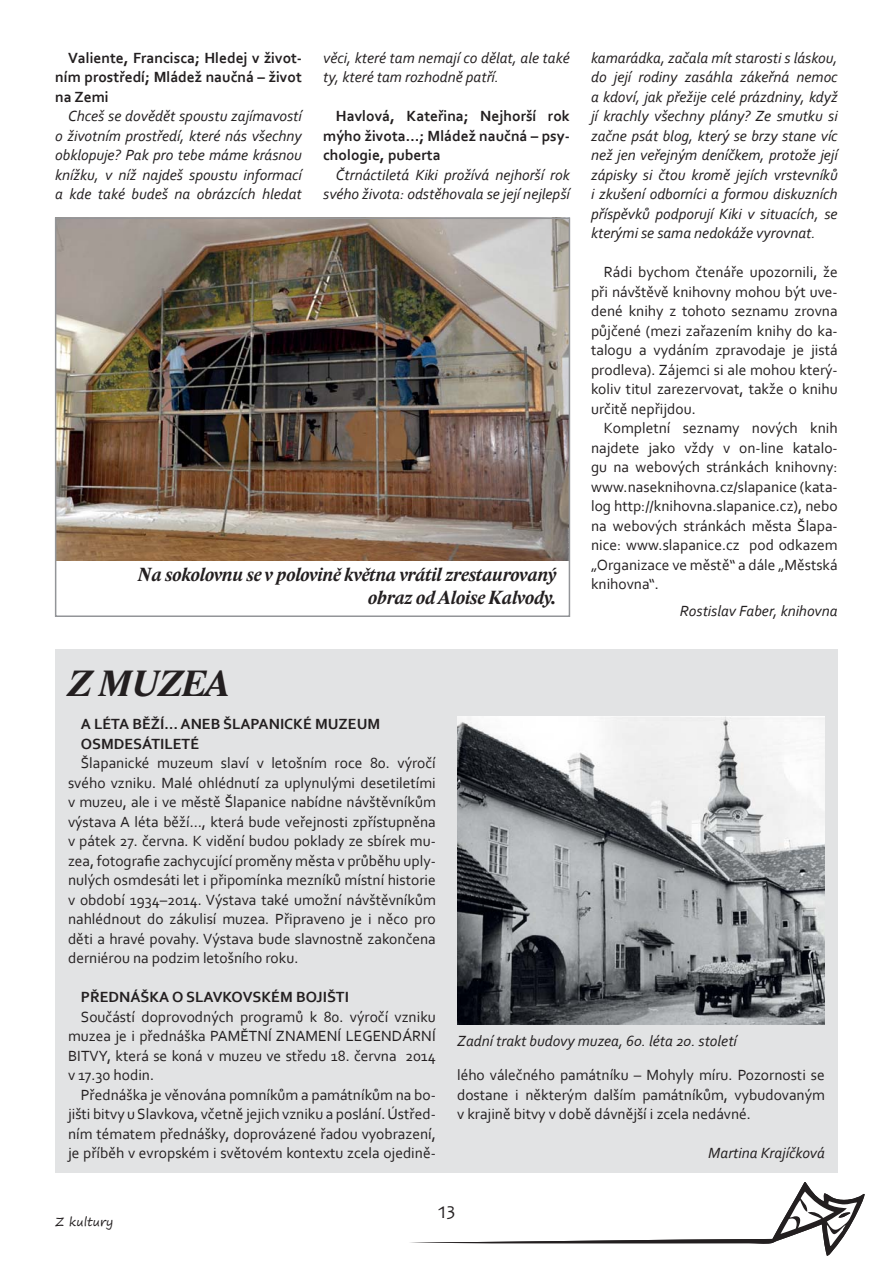
<style>
.page{position:relative;width:893px;height:1263px;background:#fff}
.page>*{position:absolute;margin:0;border:0;box-sizing:border-box;transform-origin:0 0}
.t1{font:italic 700 37.5px "Lido STF";color:#231f20}
.t2{font:italic 700 19.5px/22.5px "Lido STF";color:#231f20;text-align:right}
.t3{font:15.45px/19.5px "Corbel";color:#231f20;text-align:justify}
.t4{font:italic 15.45px/19.5px "Corbel";color:#231f20}
.t5{font:700 15.45px "Corbel";color:#231f20}
.t6{font:12px "Segoe Print";color:#231f20}
</style>
<div class="page">
<div style="left:55px;top:649px;width:783px;height:523px;background:#e2e3e4"></div>
<img style="left:457px;top:716px;width:368px;height:309px">
<img style="left:58px;top:221px;width:509px;height:339px">
<div style="left:55px;top:218px;width:515px;height:399px;border:2px solid #939598"></div>
<svg style="left:410px;top:1182px;width:455px;height:74px"></svg>
<p class="t5" style="left:68px;top:51px;width:235px">Valiente, Francisca; Hledej v život-</p>
<p class="t5" style="left:55px;top:71px;width:248px">ním prostředí; Mládež naučná – život</p>
<p class="t5" style="left:55px;top:90px;width:55px">na Zemi</p>
<p class="t4" style="left:68px;top:107px;width:235px">Chceš se dovědět spoustu zajímavostí</p>
<p class="t4" style="left:55px;top:127px;width:248px">o životním prostředí, které nás všechny</p>
<p class="t4" style="left:55px;top:146px;width:248px">obklopuje? Pak pro tebe máme krásnou</p>
<p class="t4" style="left:55px;top:166px;width:248px">knížku, v níž najdeš spoustu informací</p>
<p class="t4" style="left:55px;top:185px;width:248px">a kde také budeš na obrázcích hledat</p>
<p class="t4" style="left:323px;top:49px;width:248px">věci, které tam nemají co dělat, ale také ty, které tam rozhodně patří.</p>
<p class="t5" style="left:336px;top:110px;width:235px">Havlová, Kateřina; Nejhorší rok</p>
<p class="t5" style="left:323px;top:129px;width:248px">mýho života…; Mládež naučná – psy-</p>
<p class="t5" style="left:323px;top:149px;width:119px">chologie, puberta</p>
<p class="t4" style="left:336px;top:166px;width:235px">Čtrnáctiletá Kiki prožívá nejhorší rok</p>
<p class="t4" style="left:323px;top:185px;width:248px">svého života: odstěhovala se její nejlepší</p>
<p class="t2" style="left:138px;top:565px;width:420px">Na sokolovnu se v polovině května vrátil zrestaurovaný obraz od Aloise Kalvody.</p>
<p class="t4" style="left:591px;top:49px;width:248px;text-align:justify">kamarádka, začala mít starosti s láskou, do její rodiny zasáhla zákeřná nemoc a kdoví, jak přežije celé prázdniny, když jí krachly všechny plány? Ze smutku si začne psát blog, který se brzy stane víc než jen veřejným deníčkem, protože její zápisky si čtou kromě jejích vrstevníků i zkušení odborníci a formou diskuzních příspěvků podporují Kiki v situacích, se kterými se sama nedokáže vyrovnat.</p>
<p class="t3" style="left:604px;top:263px;width:235px">Rádi bychom čtenáře upozornili, že</p>
<p class="t3" style="left:591px;top:283px;width:248px">při návštěvě knihovny mohou být uve-</p>
<p class="t3" style="left:591px;top:302px;width:248px">dené knihy z tohoto seznamu zrovna</p>
<p class="t3" style="left:591px;top:322px;width:248px">půjčené (mezi zařazením knihy do ka-</p>
<p class="t3" style="left:591px;top:341px;width:248px">talogu a vydáním zpravodaje je jistá</p>
<p class="t3" style="left:591px;top:361px;width:248px">prodleva). Zájemci si ale mohou který-</p>
<p class="t3" style="left:591px;top:380px;width:248px">koliv titul zarezervovat, takže o knihu</p>
<p class="t3" style="left:591px;top:400px;width:106px">určitě nepřijdou.</p>
<p class="t3" style="left:604px;top:419px;width:235px">Kompletní seznamy nových knih</p>
<p class="t3" style="left:591px;top:439px;width:248px">najdete jako vždy v on-line katalo-</p>
<p class="t3" style="left:591px;top:458px;width:248px">gu na webových stránkách knihovny:</p>
<p class="t3" style="left:591px;top:478px;width:248px">www.naseknihovna.cz/slapanice (kata-</p>
<p class="t3" style="left:591px;top:497px;width:248px">log http://knihovna.slapanice.cz), nebo</p>
<p class="t3" style="left:591px;top:517px;width:248px">na webových stránkách města Šlapa-</p>
<p class="t3" style="left:591px;top:536px;width:248px">nice: www.slapanice.cz pod odkazem</p>
<p class="t3" style="left:591px;top:556px;width:248px">„Organizace ve městě“ a dále „Městská</p>
<p class="t3" style="left:591px;top:576px;width:69px">knihovna“.</p>
<p class="t4" style="left:680px;top:603px;width:159px">Rostislav Faber, knihovna</p>
<p class="t1" style="left:68px;top:670px;width:163px">Z MUZEA</p>
<p class="t5" style="left:81px;top:718px;width:301px">A LÉTA BĚŽÍ… ANEB ŠLAPANICKÉ MUZEUM</p>
<p class="t5" style="left:81px;top:737px;width:120px">OSMDESÁTILETÉ</p>
<p class="t3" style="left:81px;top:754px;width:357px">Šlapanické muzeum slaví v letošním roce 80. výročí</p>
<p class="t3" style="left:68px;top:774px;width:369px">svého vzniku. Malé ohlédnutí za uplynulými desetiletími</p>
<p class="t3" style="left:68px;top:793px;width:369px">v muzeu, ale i ve městě Šlapanice nabídne návštěvníkům</p>
<p class="t3" style="left:68px;top:813px;width:369px">výstava A léta běží…, která bude veřejnosti zpřístupněna</p>
<p class="t3" style="left:68px;top:832px;width:369px">v pátek 27. června. K vidění budou poklady ze sbírek mu-</p>
<p class="t3" style="left:68px;top:852px;width:369px">zea, fotografie zachycující proměny města v průběhu uply-</p>
<p class="t3" style="left:68px;top:871px;width:369px">nulých osmdesáti let i připomínka mezníků místní historie</p>
<p class="t3" style="left:68px;top:891px;width:369px">v období 1934–2014. Výstava také umožní návštěvníkům</p>
<p class="t3" style="left:68px;top:910px;width:369px">nahlédnout do zákulisí muzea. Připraveno je i něco pro</p>
<p class="t3" style="left:68px;top:930px;width:369px">děti a hravé povahy. Výstava bude slavnostně zakončena</p>
<p class="t3" style="left:68px;top:949px;width:232px">derniérou na podzim letošního roku.</p>
<p class="t5" style="left:81px;top:991px;width:270px">PŘEDNÁŠKA O SLAVKOVSKÉM BOJIŠTI</p>
<p class="t3" style="left:81px;top:1008px;width:357px">Součástí doprovodných programů k 80. výročí vzniku</p>
<p class="t3" style="left:68px;top:1027px;width:369px">muzea je i přednáška PAMĚTNÍ ZNAMENÍ LEGENDÁRNÍ</p>
<p class="t3" style="left:68px;top:1047px;width:369px">BITVY, která se koná v muzeu ve středu 18. června 2014</p>
<p class="t3" style="left:68px;top:1066px;width:88px">v 17.30 hodin.</p>
<p class="t3" style="left:81px;top:1086px;width:357px">Přednáška je věnována pomníkům a památníkům na bo-</p>
<p class="t3" style="left:68px;top:1105px;width:369px">jišti bitvy u Slavkova, včetně jejich vzniku a poslání. Ústřed-</p>
<p class="t3" style="left:68px;top:1125px;width:369px">ním tématem přednášky, doprovázené řadou vyobrazení,</p>
<p class="t3" style="left:68px;top:1144px;width:369px">je příběh v evropském i světovém kontextu zcela ojedině-</p>
<p class="t4" style="left:457px;top:1033px;width:281px">Zadní trakt budovy muzea, 60. léta 20. století</p>
<p class="t3" style="left:457px;top:1067px;width:369px">lého válečného památníku – Mohyly míru. Pozornosti se dostane i některým dalším památníkům, vybudovaným v krajině bitvy v době dávnější i zcela nedávné.</p>
<p class="t4" style="left:708px;top:1145px;width:118px">Martina Krajíčková</p>
<p class="t6" style="left:55px;top:1211px;width:59px">Z kultury</p>
</div>
